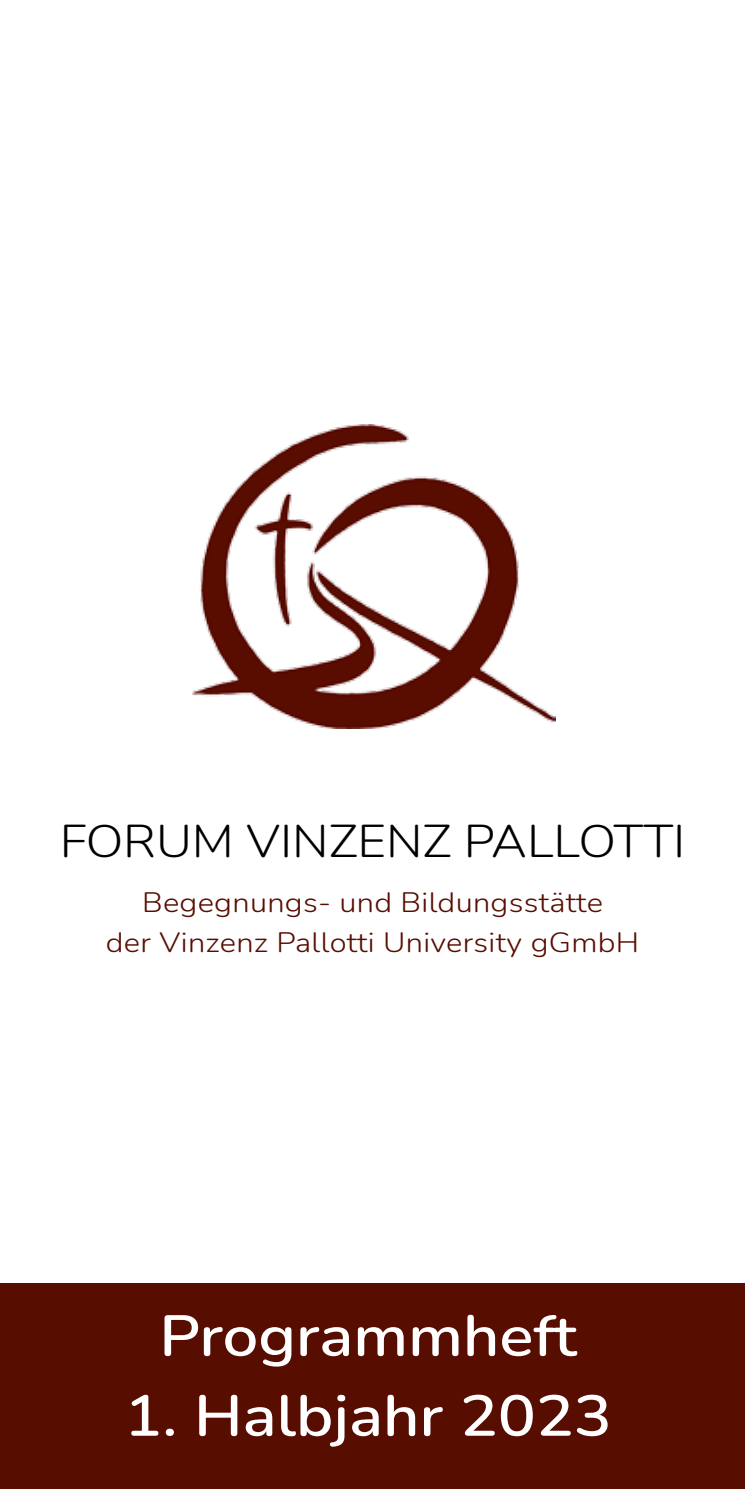
<style>
.page{position:relative;width:745px;height:1489px;background:#fff}
.page>*{position:absolute;margin:0;border:0;box-sizing:border-box;transform-origin:0 0}
.t1{font:600 57.5px "Nunito";color:#fff;scale:1.1 1}
.t2{font:300 45px "Nunito";color:#000;scale:1.1 1}
.t3{font:300 27.5px/40px "Nunito";letter-spacing:.01em;color:#570d00;text-align:center;scale:1.12 1}
</style>
<div class="page">
<img style="left:192px;top:424px;width:362px;height:304px">
<div style="left:0;top:1283px;width:744px;height:205px;background:#570d00"></div>
<h2 class="t2" style="left:60px;top:810px;width:570px">FORUM VINZENZ PALLOTTI</h2>
<p class="t3" style="left:106px;top:881px;width:477px">Begegnungs- und Bildungsstätte<br>der Vinzenz Pallotti University gGmbH</p>
<h1 class="t1" style="left:159px;top:1295px;width:381px">Programmheft</h1>
<h1 class="t1" style="left:124px;top:1375px;width:444px">1. Halbjahr 2023</h1>
</div>
